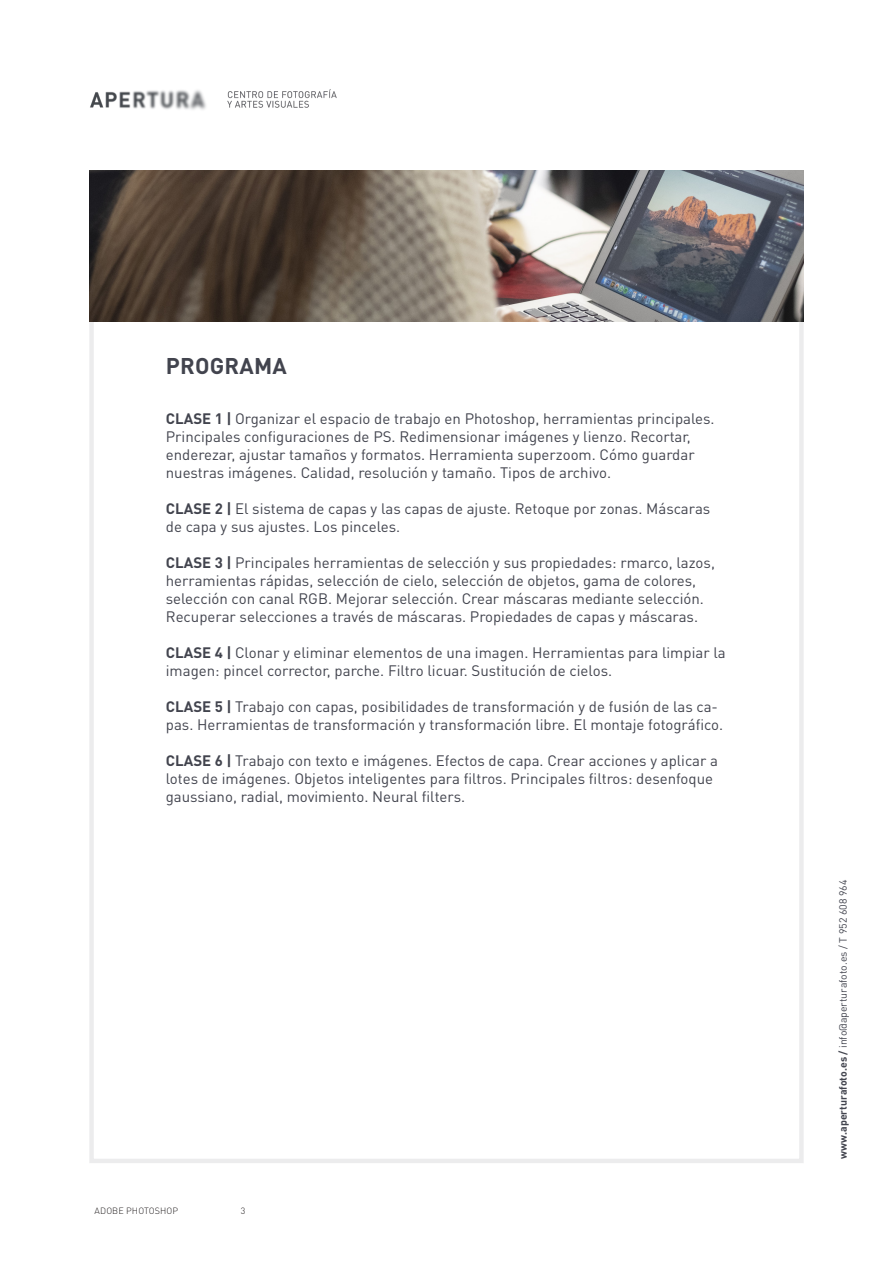
<style>
.page{position:relative;width:893px;height:1263px;background:#fff}
.page>*{position:absolute;margin:0;border:0;box-sizing:border-box;transform-origin:0 0}
.t1{font:700 22.5px "DIN Pro";letter-spacing:.01em;color:#42444e}
.t2{font:15px/18px "DIN Pro";color:#42444e}
.t3{font:10.5px "DIN Pro";color:#42444e}
.t4{font:300 9px "DIN Pro";letter-spacing:.01em;color:#231f20}
.s1{font-weight:700}
</style>
<div class="page">
<img style="left:89px;top:170px;width:715px;height:152px">
<img style="left:90px;top:89px;width:247px;height:21px">
<p class="t1" style="left:166px;top:351px;width:122px">PROGRAMA</p>
<p class="t2" style="left:166px;top:409px;width:550px"><span class="s1">CLASE 1 |</span> Organizar el espacio de trabajo en Photoshop, herramientas principales.<br>Principales configuraciones de PS. Redimensionar imágenes y lienzo. Recortar, enderezar, ajustar tamaños y formatos. Herramienta superzoom. Cómo guardar nuestras imágenes. Calidad, resolución y tamaño. Tipos de archivo.</p>
<p class="t2" style="left:166px;top:499px;width:546px"><span class="s1">CLASE 2 |</span> El sistema de capas y las capas de ajuste. Retoque por zonas. Máscaras de capa y sus ajustes. Los pinceles.</p>
<p class="t2" style="left:166px;top:553px;width:551px"><span class="s1">CLASE 3 |</span> Principales herramientas de selección y sus propiedades: rmarco, lazos, herramientas rápidas, selección de cielo, selección de objetos, gama de colores, selección con canal RGB. Mejorar selección. Crear máscaras mediante selección.<br>Recuperar selecciones a través de máscaras. Propiedades de capas y máscaras.</p>
<p class="t2" style="left:166px;top:643px;width:561px"><span class="s1">CLASE 4 |</span> Clonar y eliminar elementos de una imagen. Herramientas para limpiar la imagen: pincel corrector, parche. Filtro licuar. Sustitución de cielos.</p>
<p class="t2" style="left:166px;top:697px;width:559px"><span class="s1">CLASE 5 |</span> Trabajo con capas, posibilidades de transformación y de fusión de las ca&shy;pas. Herramientas de transformación y transformación libre. El montaje fotográfico.</p>
<p class="t2" style="left:166px;top:751px;width:554px"><span class="s1">CLASE 6 |</span> Trabajo con texto e imágenes. Efectos de capa. Crear acciones y aplicar a lotes de imágenes. Objetos inteligentes para filtros. Principales filtros: desenfoque gaussiano, radial, movimiento. Neural filters.</p>
<p class="t4" style="left:95px;top:1204px;width:85px">ADOBE PHOTOSHOP</p>
<p class="t4" style="left:241px;top:1204px;width:6px">3</p>
<p class="t3" style="left:836px;top:1159px;width:280px;rotate:-90deg"><span class="s1">www.aperturafoto.es /</span> info@aperturafoto.es / T 952 608 964</p>
</div>
